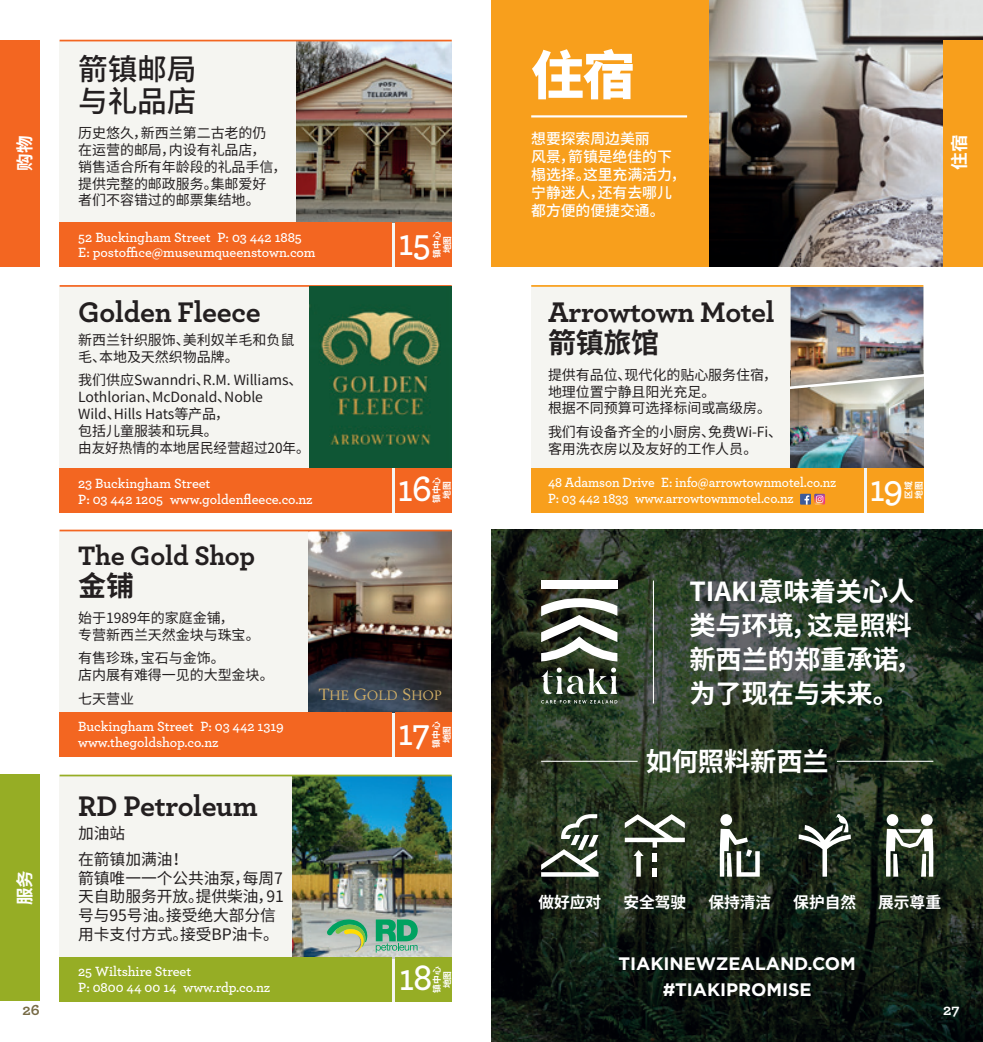
<style>
.page{position:relative;width:983px;height:1042px;background:#fff}
.page>*{position:absolute;margin:0;border:0;box-sizing:border-box;transform-origin:0 0}
.t1{font:900 52.5px "Noto Sans CJ Ksc";color:#fff}
.t2{font:600 38.32px "Archer Pro";letter-spacing:-.025em;color:#fff;scale:.94 1}
.Listing_head{font:700 29.75px "Archer Pro";letter-spacing:-.01em;color:#231f20}
.Listing_head-2{font:500 29.75px/31.5px "Noto Sans CJ Ksc";letter-spacing:-.01em;color:#231f20}
.Listing_head-3{font:700 28px/31.5px "Archer Pro";letter-spacing:-.01em;color:#231f20}
.Listing_head-4{font:700 28px "Noto Sans CJ Ksc";color:#231f20}
.Body{font:700 26.25px/33.9px "Noto Sans CJ Ksc";letter-spacing:-.005em;color:#fff}
.Body-2{font:700 18.03px/26.6px "Gotham";letter-spacing:-.005em;color:#fff;text-align:center}
.Section_Titles{font:700 17.5px "Noto Sans CJ Ksc";color:#fff}
.Listing_Body{font:15.75px/18.9px "Noto Sans CJ Ksc";letter-spacing:-.005em;color:#231f20}
.Body-3{font:700 15.75px "Noto Sans CJ Ksc";letter-spacing:-.005em;color:#fff}
.t3{font:700 15.75px "Archer Pro";color:#776b46}
.t4{font:700 15.75px "Archer Pro";color:#fff}
.Body-4{font:500 14.88px/17.8px "Noto Sans CJ Ksc";letter-spacing:-.005em;color:#fff}
.Listing_Body-2{font:14px/16.8px "Noto Sans CJ Ksc";letter-spacing:-.005em;color:#231f20}
.Listing_Contact_Footer{font:600 14px/15.8px "Archer Pro";letter-spacing:-.005em;color:#fff}
.Listing_Contact_Footer-2{font:600 14px "Archer Pro";letter-spacing:-.005em;color:#fff;scale:.96 1}
.t5{font:13.3px "Berling";color:#cfad66}
.Section_Titles-2{font:700 8.75px/10.5px "Noto Sans CJ Ksc";color:#fff;text-align:center}
.s1{font-family:"Noto Sans CJ Ksc"}
.s2{font-size:16.1px}
</style>
<div class="page">
<div style="left:0;top:40px;width:40px;height:226px;background:#f36621"></div>
<div style="left:0;top:774px;width:40px;height:227px;background:#96ad25"></div>
<div style="left:59px;top:531px;width:392px;height:226px;background:#f5f5f1"></div>
<img style="left:309px;top:531px;width:142px;height:182px">
<hr style="left:59px;top:530px;width:392px;height:1px;background:#f36621">
<div style="left:59px;top:712px;width:332px;height:45px;background:#f36621"></div>
<div style="left:395px;top:712px;width:56px;height:45px;background:#f36621"></div>
<img style="left:491px;top:529px;width:491px;height:513px">
<div style="left:60px;top:41px;width:391px;height:226px;background:#f5f5f1"></div>
<img style="left:296px;top:41px;width:155px;height:181px">
<hr style="left:60px;top:40px;width:391px;height:1px;background:#f36621">
<div style="left:60px;top:222px;width:331px;height:45px;background:#f36621"></div>
<div style="left:395px;top:222px;width:56px;height:45px;background:#f36621"></div>
<div style="left:60px;top:287px;width:391px;height:225px;background:#f5f5f1"></div>
<hr style="left:60px;top:285px;width:391px;height:2px;background:#f36621">
<div style="left:60px;top:468px;width:331px;height:44px;background:#f36621"></div>
<div style="left:395px;top:468px;width:56px;height:44px;background:#f36621"></div>
<img style="left:310px;top:287px;width:141px;height:181px">
<div style="left:60px;top:776px;width:391px;height:226px;background:#f5f5f1"></div>
<img style="left:293px;top:776px;width:158px;height:182px">
<hr style="left:60px;top:774px;width:391px;height:2px;background:#96ad25">
<div style="left:60px;top:957px;width:331px;height:45px;background:#96ad25"></div>
<div style="left:395px;top:957px;width:56px;height:45px;background:#96ad25"></div>
<svg style="left:375px;top:919px;width:42px;height:33px"></svg>
<svg style="left:327px;top:919px;width:41px;height:33px"></svg>
<div style="left:531px;top:287px;width:392px;height:225px;background:#f5f5f1"></div>
<img style="left:790px;top:391px;width:133px;height:77px">
<img style="left:790px;top:287px;width:133px;height:84px">
<svg style="left:790px;top:371px;width:133px;height:20px;background:#bdb8af"></svg>
<hr style="left:531px;top:285px;width:392px;height:2px;background:#f89f1c">
<div style="left:531px;top:468px;width:332px;height:44px;background:#f89f1c"></div>
<div style="left:866px;top:468px;width:57px;height:44px;background:#f89f1c"></div>
<svg style="left:799px;top:494px;width:11px;height:11px"></svg>
<svg style="left:804px;top:494px;width:20px;height:11px"></svg>
<div style="left:541px;top:580px;width:76px;height:9px;background:#fff"></div>
<svg style="left:541px;top:598px;width:76px;height:63px"></svg>
<svg style="left:541px;top:700px;width:76px;height:3px"></svg>
<svg style="left:541px;top:667px;width:76px;height:27px"></svg>
<hr style="left:652px;top:580px;width:1px;height:123px;background:#fff">
<div style="left:886px;top:814px;width:12px;height:12px;background:#fff;border-radius:50%"></div>
<div style="left:920px;top:814px;width:12px;height:12px;background:#fff;border-radius:50%"></div>
<svg style="left:885px;top:829px;width:48px;height:47px"></svg>
<svg style="left:798px;top:814px;width:52px;height:62px"></svg>
<div style="left:720px;top:814px;width:12px;height:12px;background:#fff;border-radius:50%"></div>
<svg style="left:719px;top:829px;width:40px;height:47px"></svg>
<svg style="left:624px;top:814px;width:60px;height:62px"></svg>
<div style="left:652px;top:853px;width:5px;height:9px;background:#fff"></div>
<svg style="left:541px;top:814px;width:57px;height:62px"></svg>
<hr style="left:836px;top:761px;width:97px;height:1px;background:#fff">
<hr style="left:541px;top:761px;width:96px;height:1px;background:#fff">
<div style="left:491px;top:0;width:218px;height:267px;background:#f89f1c"></div>
<img style="left:709px;top:0;width:273px;height:267px">
<hr style="left:531px;top:115px;width:156px;height:2px;background:#fff">
<div style="left:943px;top:40px;width:39px;height:226px;background:#f89f1c"></div>
<p class="t1" style="left:531px;top:46px;width:105px">住宿</p>
<p class="Body-4" style="left:531px;top:130px;width:156px">想要探索周边美丽<br>风景，箭镇是绝佳的下榻选择。这里充满活力，宁静迷人，还有去哪儿都方便的便捷交通。</p>
<p class="Listing_head-2" style="left:78px;top:54px;width:120px">箭镇邮局与礼品店</p>
<p class="Listing_Body-2" style="left:78px;top:125px;width:210px">历史悠久，新西兰第二古老的仍<br>在运营的邮局，内设有礼品店，<br>销售适合所有年龄段的礼品手信，提供完整的邮政服务。集邮爱好<br>者们不容错过的邮票集结地。</p>
<p class="Section_Titles" style="left:15px;top:170px;width:36px;rotate:-90deg">购物</p>
<p class="Section_Titles" style="left:949px;top:170px;width:36px;rotate:-90deg">住宿</p>
<p class="Section_Titles" style="left:15px;top:905px;width:36px;rotate:-90deg">服务</p>
<p class="t3" style="left:22px;top:997px;width:19px">26</p>
<p class="Listing_Contact_Footer" style="left:78px;top:228px;width:225px">52 Buckingham Street P: 03 442 1885</p>
<p class="Listing_Contact_Footer" style="left:78px;top:244px;width:239px">E: postoffice@museumqueenstown.com</p>
<p class="t2" style="left:398px;top:213px;width:36px">15</p>
<p class="Section_Titles-2" style="left:431px;top:258px;width:28px;rotate:-90deg">镇中心地图</p>
<p class="Listing_head" style="left:78px;top:288px;width:184px">Golden Fleece</p>
<p class="Listing_Body-2" style="left:78px;top:331px;width:217px">新西兰针织服饰、美利奴羊毛和负鼠毛、本地及天然织物品牌。</p>
<p class="Listing_Body-2" style="left:78px;top:372px;width:233px">我们供应Swanndri、R.M. Williams、<br>Lothlorian、McDonald、Noble<br>Wild、Hills Hats等产品，<br>包括儿童服装和玩具。<br>由友好热情的本地居民经营超过20年。</p>
<p class="Listing_Contact_Footer" style="left:78px;top:474px;width:235px">23 Buckingham Street<br>P: 03 442 1205 www.goldenfleece.co.nz</p>
<p class="t2" style="left:397px;top:459px;width:38px">16</p>
<p class="Section_Titles-2" style="left:431px;top:503px;width:28px;rotate:-90deg">镇中心地图</p>
<p class="Listing_head-3" style="left:78px;top:538px;width:178px">The Gold Shop<span class="s1">金铺</span></p>
<p class="Listing_Body-2" style="left:78px;top:609px;width:183px">始于1989年的家庭金铺，<br>专营新西兰天然金块与珠宝。</p>
<p class="Listing_Body-2" style="left:78px;top:650px;width:197px">有售珍珠，宝石与金饰。<br>店内展有难得一见的大型金块。</p>
<p class="Listing_Body-2" style="left:78px;top:691px;width:57px">七天营业</p>
<p class="Listing_Contact_Footer" style="left:78px;top:718px;width:207px">Buckingham Street P: 03 442 1319 www.thegoldshop.co.nz</p>
<p class="t2" style="left:398px;top:704px;width:36px">17</p>
<p class="Section_Titles-2" style="left:431px;top:748px;width:28px;rotate:-90deg">镇中心地图</p>
<p class="t5" style="left:319px;top:687px;width:124px"><span class="s2">T</span>HE <span class="s2">G</span>OLD <span class="s2">S</span>HOP</p>
<p class="Listing_head" style="left:78px;top:783px;width:181px">RD Petroleum</p>
<p class="Listing_Body" style="left:78px;top:824px;width:49px">加油站</p>
<p class="Listing_Body" style="left:78px;top:850px;width:207px">在箭镇加满油！<br>箭镇唯一一个公共油泵，每周7天自助服务开放。提供柴油，91号与95号油。接受绝大部分信用卡支付方式。接受BP油卡。</p>
<p class="Listing_Contact_Footer" style="left:78px;top:963px;width:114px">25 Wiltshire Street</p>
<p class="Listing_Contact_Footer" style="left:78px;top:979px;width:193px">P: 0800 44 00 14 www.rdp.co.nz</p>
<p class="t2" style="left:399px;top:948px;width:37px">18</p>
<p class="Section_Titles-2" style="left:431px;top:993px;width:28px;rotate:-90deg">镇中心地图</p>
<p class="Listing_head" style="left:548px;top:288px;width:228px">Arrowtown Motel</p>
<p class="Listing_head-4" style="left:548px;top:327px;width:113px">箭镇旅馆</p>
<p class="Listing_Body-2" style="left:548px;top:367px;width:230px">提供有品位、现代化的贴心服务住宿，地理位置宁静且阳光充足。<br>根据不同预算可选择标间或高级房。</p>
<p class="Listing_Body-2" style="left:548px;top:424px;width:236px">我们有设备齐全的小厨房、免费Wi-Fi、客用洗衣房以及友好的工作人员。</p>
<p class="Listing_Contact_Footer-2" style="left:548px;top:472px;width:302px">48 Adamson Drive E: info@arrowtownmotel.co.nz</p>
<p class="Listing_Contact_Footer-2" style="left:548px;top:487px;width:257px">P: 03 442 1833 www.arrowtownmotel.co.nz</p>
<p class="t2" style="left:869px;top:459px;width:37px">19</p>
<p class="Section_Titles-2" style="left:903px;top:499px;width:19px;text-align:left;rotate:-90deg">区域地图</p>
<p class="Body" style="left:689px;top:575px;width:233px">TIAKI意味着关心人类与环境，这是照料新西兰的郑重承诺，为了现在与未来。</p>
<p class="Body" style="left:645px;top:745px;width:184px">如何照料新西兰</p>
<p class="Body-3" style="left:538px;top:893px;width:64px">做好应对</p>
<p class="Body-3" style="left:623px;top:893px;width:64px">安全驾驶</p>
<p class="Body-3" style="left:708px;top:893px;width:64px">保持清洁</p>
<p class="Body-3" style="left:793px;top:893px;width:64px">保护自然</p>
<p class="Body-3" style="left:878px;top:893px;width:64px">展示尊重</p>
<p class="Body-2" style="left:618px;top:950px;width:239px">TIAKINEWZEALAND.COM #TIAKIPROMISE</p>
<p class="t4" style="left:943px;top:997px;width:18px">27</p>
</div>
